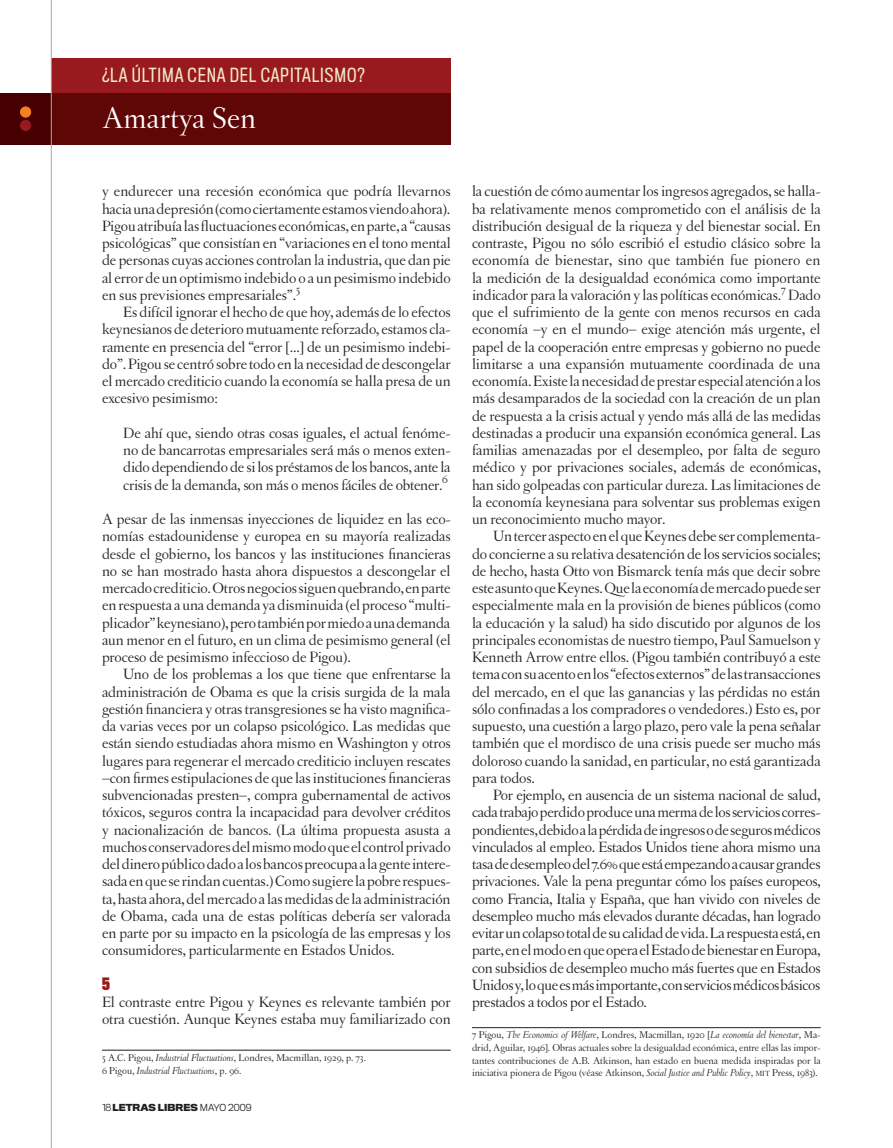
<style>
.page{position:relative;width:893px;height:1148px;background:#fff}
.page>*{position:absolute;margin:0;border:0;box-sizing:border-box;transform-origin:0 0}
.t1{font:31.5px "Letras Oldstyle";color:#fff}
.t2{font:18px "Titling Gothic FB Cond";letter-spacing:.05em;color:#f3e9c9}
.t3{font:15.75px/17.2px "Letras Oldstyle";letter-spacing:-.01em;color:#231f20;text-align:justify}
.t4{font:700 15.75px "Titling Gothic FB Comp";color:#981a1e}
.t5{font:10.5px/12.6px "Letras Oldstyle";letter-spacing:-.005em;color:#231f20}
.t6{font:700 9px "Titling Gothic FB Normal";color:#231f20}
.s1{font-style:italic}
.s2{font-weight:300}
.s3{font-size:7.8px}
</style>
<div class="page">
<div style="left:51px;top:58px;width:400px;height:35px;background:#981a1e"></div>
<div style="left:0;top:93px;width:51px;height:52px;background:#470000"></div>
<div style="left:51px;top:93px;width:400px;height:52px;background:#5f0607"></div>
<div style="left:21px;top:107px;width:10px;height:10px;background:#f58220;border-radius:50%"></div>
<div style="left:20px;top:107px;width:11px;height:10px;border:1px solid #f58220;border-radius:50%"></div>
<div style="left:21px;top:120px;width:10px;height:11px;background:#981a1e;border-radius:50%"></div>
<div style="left:20px;top:120px;width:11px;height:11px;border:1px solid #981a1e;border-radius:50%"></div>
<hr style="left:51px;top:0;width:1px;height:1148px;background:#a8a9ad">
<hr style="left:102px;top:1050px;width:349px;height:1px;background:#231f20">
<hr style="left:472px;top:1027px;width:349px;height:1px;background:#231f20">
<p class="t2" style="left:102px;top:64px;width:264px">¿LA ÚLTIMA CENA DEL CAPITALISMO?</p>
<h1 class="t1" style="left:102px;top:101px;width:156px">Amartya Sen</h1>
<p class="t3" style="left:102px;top:183px;width:350px">y endurecer una recesión económica que podría llevarnos hacia una depresión (como ciertamente estamos viendo ahora).<br>Pigou atribuía las fluctuaciones económicas, en parte, a “causas psicológicas” que consistían en “variaciones en el tono mental de personas cuyas acciones controlan la industria, que dan pie al error de un optimismo indebido o a un pesimismo indebido en sus previsiones empresariales”.<sup>5</sup></p>
<p class="t3" style="left:102px;top:303px;width:350px;text-indent:21px">Es difícil ignorar el hecho de que hoy, además de lo efectos keynesianos de deterioro mutuamente reforzado, estamos cla&shy;ramente en presencia del “error [...] de un pesimismo indebi&shy;do”. Pigou se centró sobre todo en la necesidad de descongelar el mercado crediticio cuando la economía se halla presa de un excesivo pesimismo:</p>
<p class="t3" style="left:123px;top:424px;width:329px">De ahí que, siendo otras cosas iguales, el actual fenóme&shy;no de bancarrotas empresariales será más o menos exten&shy;dido dependiendo de si los préstamos de los bancos, ante la crisis de la demanda, son más o menos fáciles de obtener.<sup>6</sup></p>
<p class="t3" style="left:102px;top:510px;width:350px">A pesar de las inmensas inyecciones de liquidez en las eco&shy;nomías estadounidense y europea en su mayoría realizadas desde el gobierno, los bancos y las instituciones financieras no se han mostrado hasta ahora dispuestos a descongelar el mercado crediticio. Otros negocios siguen quebrando, en parte en respuesta a una demanda ya disminuida (el proceso “multi&shy;plicador” keynesiano), pero también por miedo a una demanda aun menor en el futuro, en un clima de pesimismo general (el proceso de pesimismo infeccioso de Pigou).</p>
<p class="t3" style="left:102px;top:666px;width:350px;text-indent:21px">Uno de los problemas a los que tiene que enfrentarse la administración de Obama es que la crisis surgida de la mala gestión financiera y otras transgresiones se ha visto magnifica&shy;da varias veces por un colapso psicológico. Las medidas que están siendo estudiadas ahora mismo en Washington y otros lugares para regenerar el mercado crediticio incluyen rescates –con firmes estipulaciones de que las instituciones financieras subvencionadas presten–, compra gubernamental de activos tóxicos, seguros contra la incapacidad para devolver créditos y nacionalización de bancos. (La última propuesta asusta a muchos conservadores del mismo modo que el control privado del dinero público dado a los bancos preocupa a la gente intere&shy;sada en que se rindan cuentas.) Como sugiere la pobre respues&shy;ta, hasta ahora, del mercado a las medidas de la administración de Obama, cada una de estas políticas debería ser valorada en parte por su impacto en la psicología de las empresas y los consumidores, particularmente en Estados Unidos.</p>
<p class="t4" style="left:102px;top:974px;width:9px">5</p>
<p class="t3" style="left:102px;top:993px;width:350px">El contraste entre Pigou y Keynes es relevante también por otra cuestión. Aunque Keynes estaba muy familiarizado con</p>
<p class="t5" style="left:102px;top:1051px;width:265px">5 A.C. Pigou, <span class="s1">Industrial Fluctuations</span>, Londres, Macmillan, 1929, p. 73.<br>6 Pigou, <span class="s1">Industrial Fluctuations</span>, p. 96.</p>
<p class="t6" style="left:102px;top:1101px;width:151px"><span class="s2">18</span> LETRAS LIBRES <span class="s2">MAYO 2009</span></p>
<p class="t3" style="left:472px;top:183px;width:350px">la cuestión de cómo aumentar los ingresos agregados, se halla&shy;ba relativamente menos comprometido con el análisis de la distribución desigual de la riqueza y del bienestar social. En contraste, Pigou no sólo escribió el estudio clásico sobre la economía de bienestar, sino que también fue pionero en la medición de la desigualdad económica como importante indicador para la valoración y las políticas económicas.<sup>7</sup> Dado que el sufrimiento de la gente con menos recursos en cada economía –y en el mundo– exige atención más urgente, el papel de la cooperación entre empresas y gobierno no puede limitarse a una expansión mutuamente coordinada de una economía. Existe la necesidad de prestar especial atención a los más desamparados de la sociedad con la creación de un plan de respuesta a la crisis actual y yendo más allá de las medidas destinadas a producir una expansión económica general. Las familias amenazadas por el desempleo, por falta de seguro médico y por privaciones sociales, además de económicas, han sido golpeadas con particular dureza. Las limitaciones de la economía keynesiana para solventar sus problemas exigen un reconocimiento mucho mayor.</p>
<p class="t3" style="left:472px;top:528px;width:350px;text-indent:21px">Un tercer aspecto en el que Keynes debe ser complementa&shy;do concierne a su relativa desatención de los servicios sociales; de hecho, hasta Otto von Bismarck tenía más que decir sobre este asunto que Keynes. Que la economía de mercado puede ser especialmente mala en la provisión de bienes públicos (como la educación y la salud) ha sido discutido por algunos de los principales economistas de nuestro tiempo, Paul Samuelson y Kenneth Arrow entre ellos. (Pigou también contribuyó a este tema con su acento en los “efectos externos” de las transacciones del mercado, en el que las ganancias y las pérdidas no están sólo confinadas a los compradores o vendedores.) Esto es, por supuesto, una cuestión a largo plazo, pero vale la pena señalar también que el mordisco de una crisis puede ser mucho más doloroso cuando la sanidad, en particular, no está garantizada para todos.</p>
<p class="t3" style="left:472px;top:786px;width:350px;text-indent:21px">Por ejemplo, en ausencia de un sistema nacional de salud, cada trabajo perdido produce una merma de los servicios corres&shy;pondientes, debido a la pérdida de ingresos o de seguros médicos vinculados al empleo. Estados Unidos tiene ahora mismo una tasa de desempleo del 7.6% que está empezando a causar grandes privaciones. Vale la pena preguntar cómo los países europeos, como Francia, Italia y España, que han vivido con niveles de desempleo mucho más elevados durante décadas, han logrado evitar un colapso total de su calidad de vida. La respuesta está, en parte, en el modo en que opera el Estado de bienestar en Europa, con subsidios de desempleo mucho más fuertes que en Estados Unidos y, lo que es más importante, con servicios médicos básicos prestados a todos por el Estado.</p>
<p class="t5" style="left:472px;top:1029px;width:350px;text-align:justify">7 Pigou, <span class="s1">The Economics of Welfare</span>, Londres, Macmillan, 1920 [<span class="s1">La economía del bienestar</span>, Ma&shy;drid, Aguilar, 1946]. Obras actuales sobre la desigualdad económica, entre ellas las impor&shy;tantes contribuciones de A.B. Atkinson, han estado en buena medida inspiradas por la iniciativa pionera de Pigou (véase Atkinson, <span class="s1">Social Justice and Public Policy</span>, <span class="s3">mit</span> Press, 1983).</p>
</div>
